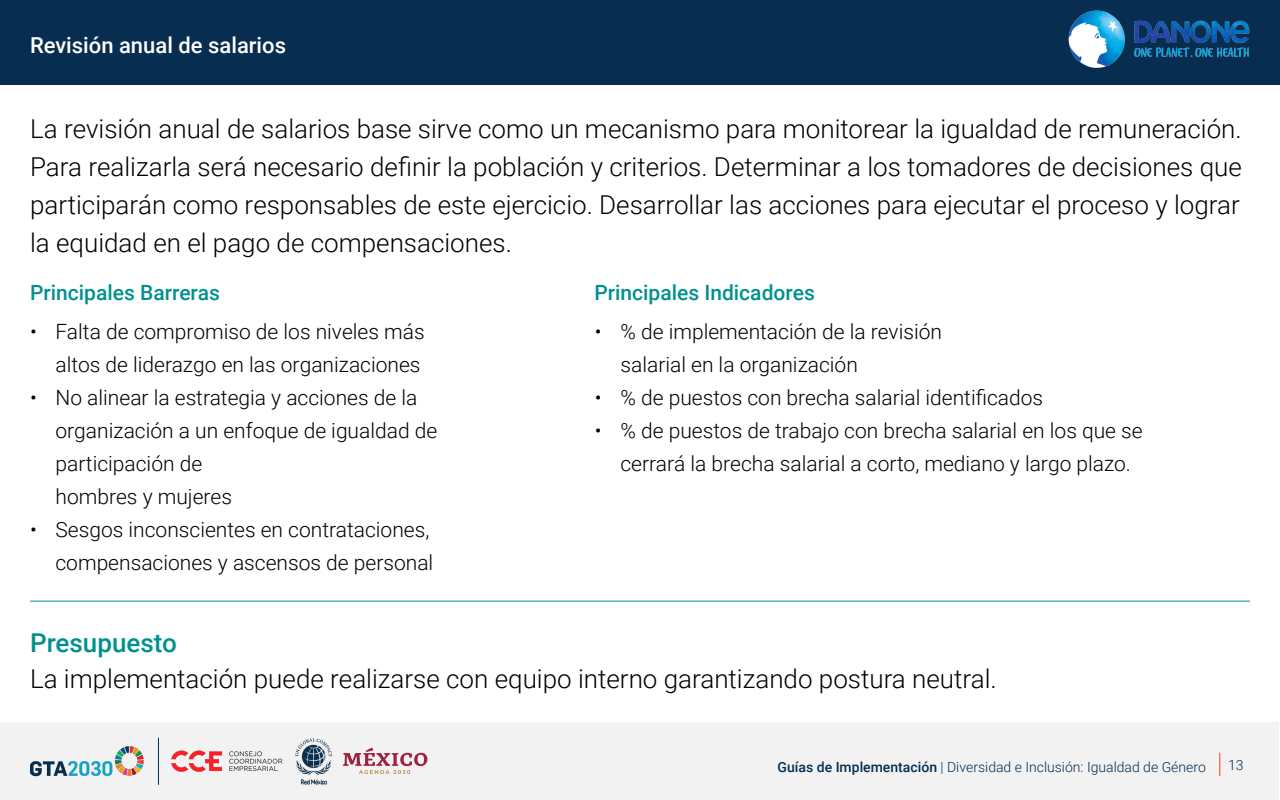
<style>
.page{position:relative;width:1280px;height:800px;background:#fff}
.page>*{position:absolute;margin:0;border:0;box-sizing:border-box;transform-origin:0 0}
.GENERAL_FINAL{font:300 26px/38px "Roboto";color:#000;text-align:justify}
.t1{font:500 26px "Roboto";color:#00918f}
.Titulos{font:500 22px "Roboto";color:#fff}
.t2{font:300 21px/33px "Roboto";color:#000}
.t3{font:500 21px "Roboto";color:#00918f}
.t4{font:300 14px "Roboto";color:#072d50}
.s1{font-weight:500}
</style>
<div class="page">
<div style="left:1px;top:722px;width:1278px;height:78px;background:#f2f2f2"></div>
<div style="left:0;top:0;width:1280px;height:84px;background:#072d50"></div>
<img style="left:30px;top:746px;width:114px;height:31px">
<img style="left:172px;top:751px;width:110px;height:21px">
<img style="left:295px;top:738px;width:37px;height:37px">
<svg style="left:343px;top:748px;width:84px;height:26px"></svg>
<hr style="left:158px;top:738px;width:1px;height:46px;background:#072d50">
<svg style="left:1220px;top:753px;width:1px;height:23px"></svg>
<img style="left:300px;top:779px;width:27px;height:6px">
<img style="left:1068px;top:11px;width:182px;height:57px">
<hr style="left:30px;top:601px;width:1220px;height:1px;background:#00918f">
<p class="Titulos" style="left:30px;top:29px;width:258px">Revisión anual de salarios</p>
<p class="GENERAL_FINAL" style="left:30px;top:109px;width:1213px">La revisión anual de salarios base sirve como un mecanismo para monitorear la igualdad de remuneración.<br>Para realizarla será necesario definir la población y criterios. Determinar a los tomadores de decisiones que participarán como responsables de este ejercicio. Desarrollar las acciones para ejecutar el proceso y lograr la equidad en el pago de compensaciones.</p>
<p class="t3" style="left:30px;top:278px;width:191px">Principales Barreras</p>
<p class="t2" style="left:30px;top:314px;width:396px;text-align:right">• Falta de compromiso de los niveles más altos de liderazgo en las organizaciones</p>
<p class="t2" style="left:56px;top:380px;width:383px;text-indent:-26px">• No alinear la estrategia y acciones de la organización a un enfoque de igualdad de participación de<br>hombres y mujeres</p>
<p class="t2" style="left:30px;top:512px;width:405px;text-align:right">• Sesgos inconscientes en contrataciones, compensaciones y ascensos de personal</p>
<p class="t1" style="left:30px;top:624px;width:148px">Presupuesto</p>
<p class="t3" style="left:594px;top:278px;width:222px">Principales Indicadores</p>
<p class="t2" style="left:620px;top:314px;width:323px;text-indent:-26px">• % de implementación de la revisión salarial en la organización</p>
<p class="t2" style="left:595px;top:380px;width:450px">• % de puestos con brecha salarial identificados</p>
<p class="t2" style="left:620px;top:413px;width:524px;text-indent:-26px">• % de puestos de trabajo con brecha salarial en los que se cerrará la brecha salarial a corto, mediano y largo plazo.</p>
<p class="GENERAL_FINAL" style="left:30px;top:659px;width:968px">La implementación puede realizarse con equipo interno garantizando postura neutral.</p>
<p class="t4" style="left:778px;top:757px;width:430px"><span class="s1">Guías de Implementación</span> | Diversidad e Inclusión: Igualdad de Género</p>
<p class="t4" style="left:1228px;top:755px;width:17px">13</p>
</div>
